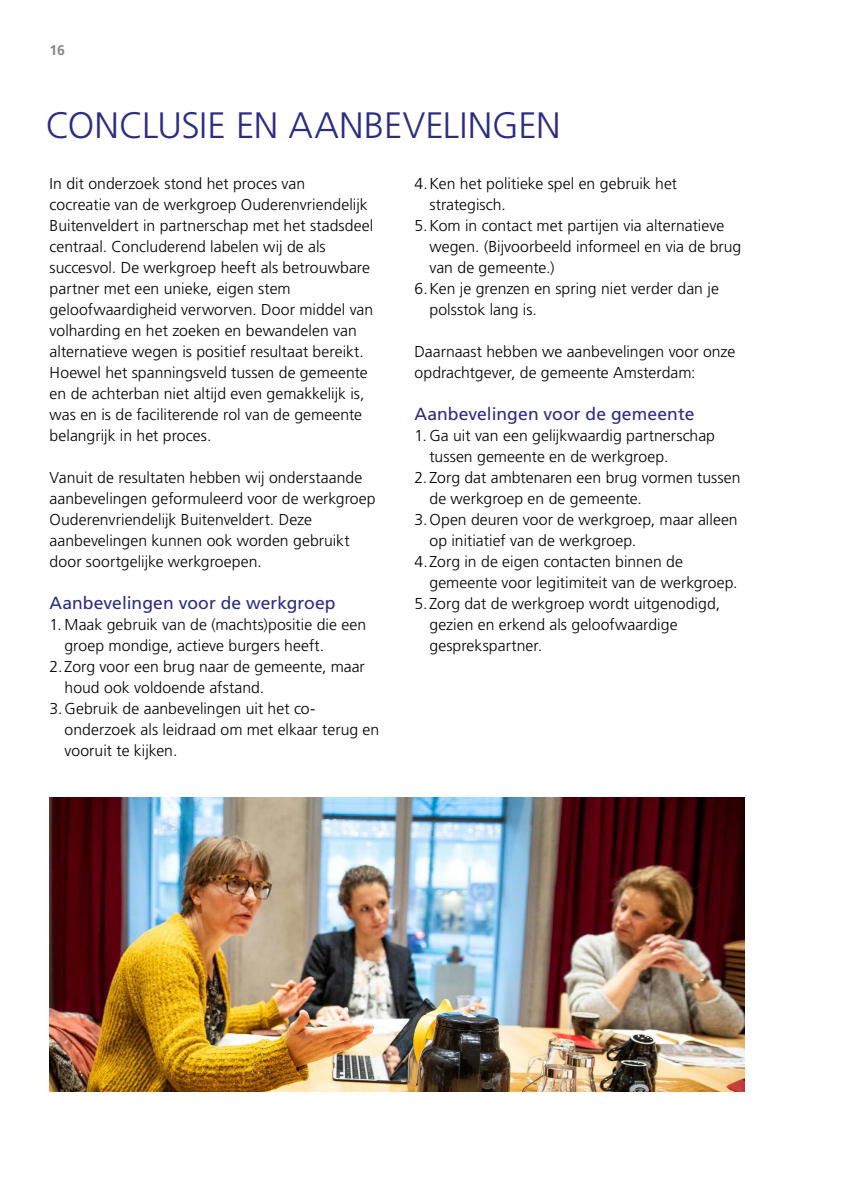
<style>
.page{position:relative;width:844px;height:1191px;background:#fff}
.page>*{position:absolute;margin:0;border:0;box-sizing:border-box;transform-origin:0 0}
.t1{font:300 36.75px "Frutiger LT Std";letter-spacing:-.005em;color:#2a2d83}
.t2{font:17.5px "Frutiger LT Std";letter-spacing:.005em;color:#2a2d83}
.t3{font:300 15.75px/21px "Frutiger LT Std";letter-spacing:.005em;color:#000}
.t4{font:700 14px "Frutiger LT Std";color:#878787}
</style>
<div class="page">
<img style="left:50px;top:797px;width:694px;height:294px">
<p class="t4" style="left:50px;top:42px;width:17px">16</p>
<h1 class="t1" style="left:46px;top:104px;width:516px">CONCLUSIE EN AANBEVELINGEN</h1>
<p class="t3" style="left:50px;top:173px;width:325px">In dit onderzoek stond het proces van<br>cocreatie van de werkgroep Ouderenvriendelijk Buitenveldert in partnerschap met het stadsdeel centraal. Concluderend labelen wij de als succesvol. De werkgroep heeft als betrouwbare partner met een unieke, eigen stem geloofwaardigheid verworven. Door middel van volharding en het zoeken en bewandelen van alternatieve wegen is positief resultaat bereikt.<br>Hoewel het spanningsveld tussen de gemeente en de achterban niet altijd even gemakkelijk is, was en is de faciliterende rol van de gemeente belangrijk in het proces.</p>
<p class="t3" style="left:50px;top:467px;width:327px">Vanuit de resultaten hebben wij onderstaande aanbevelingen geformuleerd voor de werkgroep Ouderenvriendelijk Buitenveldert. Deze aanbevelingen kunnen ook worden gebruikt door soortgelijke werkgroepen.</p>
<p class="t2" style="left:50px;top:593px;width:287px">Aanbevelingen voor de werkgroep</p>
<p class="t3" style="left:64px;top:614px;width:303px;text-indent:-15px">1. Maak gebruik van de (machts)positie die een groep mondige, actieve burgers heeft.</p>
<p class="t3" style="left:50px;top:656px;width:316px">2. Zorg voor een brug naar de gemeente, maar</p>
<p class="t3" style="left:64px;top:677px;width:201px">houd ook voldoende afstand.</p>
<p class="t3" style="left:50px;top:698px;width:267px">3.Gebruik de aanbevelingen uit het co-</p>
<p class="t3" style="left:64px;top:719px;width:316px">onderzoek als leidraad om met elkaar terug en</p>
<p class="t3" style="left:64px;top:740px;width:114px">vooruit te kijken.</p>
<p class="t3" style="left:414px;top:173px;width:264px">4.Ken het politieke spel en gebruik het</p>
<p class="t3" style="left:429px;top:194px;width:78px">strategisch.</p>
<p class="t3" style="left:414px;top:215px;width:311px">5.Kom in contact met partijen via alternatieve</p>
<p class="t3" style="left:429px;top:236px;width:313px">wegen. (Bijvoorbeeld informeel en via de brug</p>
<p class="t3" style="left:429px;top:257px;width:126px">van de gemeente.)</p>
<p class="t3" style="left:414px;top:278px;width:306px">6.Ken je grenzen en spring niet verder dan je</p>
<p class="t3" style="left:429px;top:299px;width:109px">polsstok lang is.</p>
<p class="t3" style="left:414px;top:341px;width:322px">Daarnaast hebben we aanbevelingen voor onze opdrachtgever, de gemeente Amsterdam:</p>
<p class="t2" style="left:414px;top:404px;width:281px">Aanbevelingen voor de gemeente</p>
<p class="t3" style="left:429px;top:425px;width:287px;text-indent:-15px">1. Ga uit van een gelijkwaardig partnerschap tussen gemeente en de werkgroep.</p>
<p class="t3" style="left:414px;top:467px;width:327px">2. Zorg dat ambtenaren een brug vormen tussen</p>
<p class="t3" style="left:429px;top:488px;width:214px">de werkgroep en de gemeente.</p>
<p class="t3" style="left:414px;top:509px;width:324px">3.Open deuren voor de werkgroep, maar alleen</p>
<p class="t3" style="left:429px;top:530px;width:208px">op initiatief van de werkgroep.</p>
<p class="t3" style="left:414px;top:551px;width:270px">4.Zorg in de eigen contacten binnen de</p>
<p class="t3" style="left:429px;top:572px;width:309px">gemeente voor legitimiteit van de werkgroep.</p>
<p class="t3" style="left:414px;top:593px;width:307px">5.Zorg dat de werkgroep wordt uitgenodigd,</p>
<p class="t3" style="left:429px;top:614px;width:249px">gezien en erkend als geloofwaardige</p>
<p class="t3" style="left:429px;top:635px;width:114px">gesprekspartner.</p>
</div>
